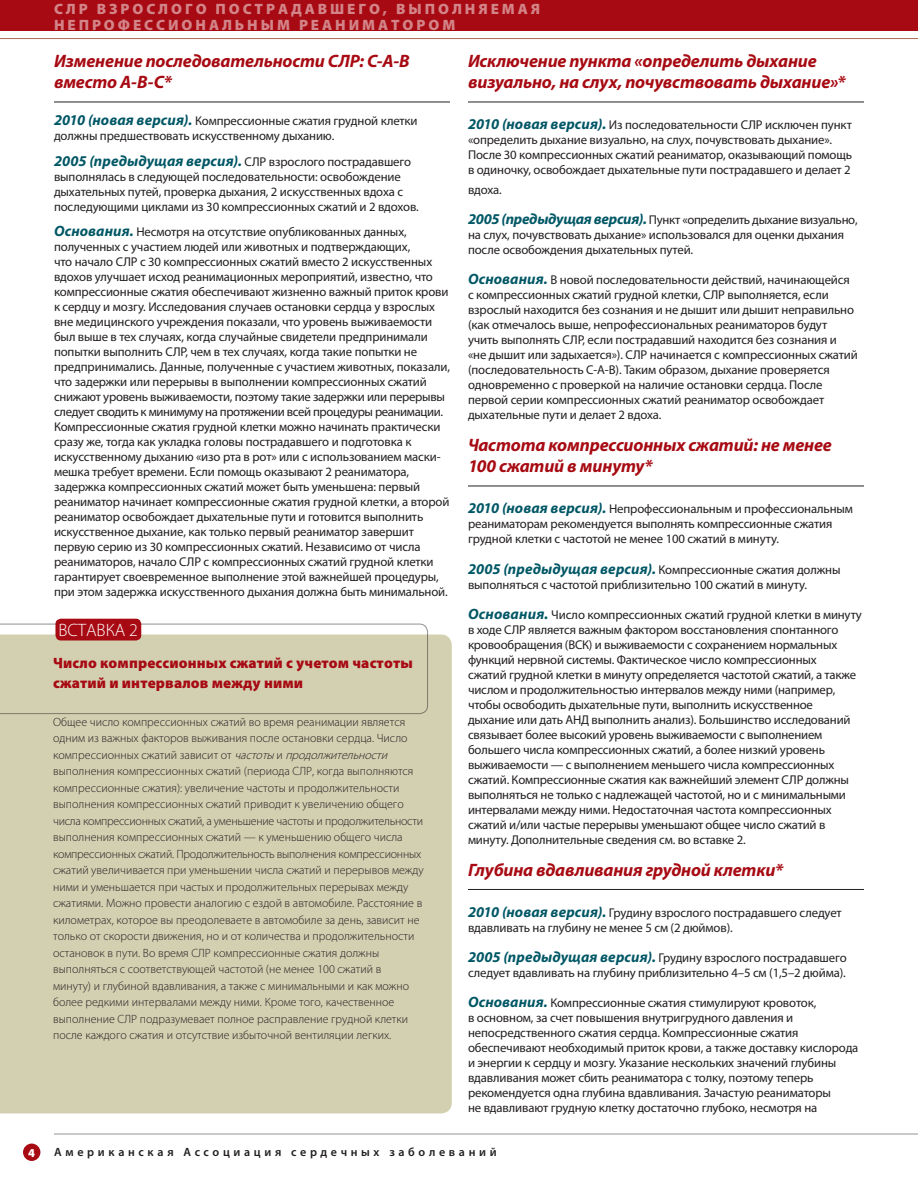
<style>
.page{position:relative;width:918px;height:1188px;background:#fff}
.page>*{position:absolute;margin:0;border:0;box-sizing:border-box;transform-origin:0 0}
.Hd_2{font:italic 700 18px/21px "Myriad Pro";letter-spacing:-.01em;color:#a70a12}
.Copy{font:300 18px "Myriad Pro";color:#fff}
.t1{font:900 15px/16.5px "Myriad Pro";letter-spacing:.195em;color:#fff}
.box_hd{font:900 15px/19.5px "Myriad Pro";letter-spacing:.01em;color:#a70a12}
.Copy-2{font:12.75px/15px "Myriad Pro";letter-spacing:-.01em;color:#231f20}
.box_copy{font:300 12px/16.5px "Myriad Pro";color:#231f20}
.t2{font:600 12px "Myriad Pro";letter-spacing:.305em;color:#231f20}
.t3{font:900 12px "Myriad Pro";color:#fff}
.s1{font-weight:700;font-style:italic;font-size:15px;color:#005765}
.s2{font-style:italic}
</style>
<div class="page">
<hr style="left:0;top:38px;width:918px;height:1px;background:#ad6b55">
<div style="left:0;top:0;width:918px;height:30px;background:#a70a12"></div>
<div style="left:23px;top:1144px;width:17px;height:17px;background:#a70a12;border-radius:50%"></div>
<hr style="left:54px;top:1134px;width:864px;height:1px;background:#939598">
<hr style="left:54px;top:102px;width:396px;height:1px;background:#231f20">
<hr style="left:468px;top:102px;width:396px;height:1px;background:#231f20">
<hr style="left:468px;top:486px;width:396px;height:1px;background:#231f20">
<hr style="left:468px;top:889px;width:396px;height:1px;background:#231f20">
<div style="left:0;top:634px;width:452px;height:479px;background:#d3d0b2"></div>
<svg style="left:0;top:624px;width:428px;height:90px;background:#d5d2b7"></svg>
<div style="left:55px;top:619px;width:86px;height:22px;background:#a70a12;border-radius:5px"></div>
<p class="t3" style="left:28px;top:1145px;width:8px">4</p>
<p class="t1" style="left:54px;top:0;width:488px">СЛР ВЗРОСЛОГО ПОСТРАДАВШЕГО, ВЫПОЛНЯЕМАЯ<br>НЕПРОФЕССИОНАЛЬНЫМ РЕАНИМАТОРОМ</p>
<p class="Hd_2" style="left:54px;top:50px;width:357px">Изменение последовательности СЛР: C-A-B вместо A-B-C*</p>
<p class="Copy-2" style="left:54px;top:113px;width:365px"><span class="s1">2010 (новая версия).</span> Компрессионные сжатия грудной клетки должны предшествовать искусственному дыханию.</p>
<p class="Copy-2" style="left:54px;top:154px;width:366px"><span class="s1">2005 (предыдущая версия).</span> СЛР взрослого пострадавшего выполнялась в следующей последовательности: освобождение дыхательных путей, проверка дыхания, 2 искусственных вдоха с последующими циклами из 30 компрессионных сжатий и 2 вдохов.</p>
<p class="Copy-2" style="left:54px;top:225px;width:398px"><span class="s1">Основания.</span> Несмотря на отсутствие опубликованных данных, полученных с участием людей или животных и подтверждающих,<br>что начало СЛР с 30 компрессионных сжатий вместо 2 искусственных вдохов улучшает исход реанимационных мероприятий, известно, что компрессионные сжатия обеспечивают жизненно важный приток крови к сердцу и мозгу. Исследования случаев остановки сердца у взрослых вне медицинского учреждения показали, что уровень выживаемости был выше в тех случаях, когда случайные свидетели предпринимали попытки выполнить СЛР, чем в тех случаях, когда такие попытки не предпринимались. Данные, полученные с участием животных, показали, что задержки или перерывы в выполнении компрессионных сжатий снижают уровень выживаемости, поэтому такие задержки или перерывы следует сводить к минимуму на протяжении всей процедуры реанимации.<br>Компрессионные сжатия грудной клетки можно начинать практически сразу же, тогда как укладка головы пострадавшего и подготовка к искусственному дыханию «изо рта в рот» или с использованием маски&shy;мешка требует времени. Если помощь оказывают 2 реаниматора, задержка компрессионных сжатий может быть уменьшена: первый реаниматор начинает компрессионные сжатия грудной клетки, а второй реаниматор освобождает дыхательные пути и готовится выполнить искусственное дыхание, как только первый реаниматор завершит первую серию из 30 компрессионных сжатий. Независимо от числа реаниматоров, начало СЛР с компрессионных сжатий грудной клетки гарантирует своевременное выполнение этой важнейшей процедуры, при этом задержка искусственного дыхания должна быть минимальной.</p>
<p class="Copy" style="left:58px;top:619px;width:81px">ВСТАВКА 2</p>
<p class="box_hd" style="left:53px;top:653px;width:361px">Число компрессионных сжатий с учетом частоты сжатий и интервалов между ними</p>
<p class="box_copy" style="left:53px;top:713px;width:372px">Общее число компрессионных сжатий во время реанимации является одним из важных факторов выживания после остановки сердца. Число компрессионных сжатий зависит от <span class="s2">частоты</span> и <span class="s2">продолжительности </span>выполнения компрессионных сжатий (периода СЛР, когда выполняются компрессионные сжатия): увеличение частоты и продолжительности выполнения компрессионных сжатий приводит к увеличению общего числа компрессионных сжатий, а уменьшение частоты и продолжительности выполнения компрессионных сжатий — к уменьшению общего числа компрессионных сжатий. Продолжительность выполнения компрессионных сжатий увеличивается при уменьшении числа сжатий и перерывов между ними и уменьшается при частых и продолжительных перерывах между сжатиями. Можно провести аналогию с ездой в автомобиле. Расстояние в километрах, которое вы преодолеваете в автомобиле за день, зависит не только от скорости движения, но и от количества и продолжительности остановок в пути. Во время СЛР компрессионные сжатия должны выполняться с соответствующей частотой (не менее 100 сжатий в<br>минуту) и глубиной вдавливания, а также с минимальными и как можно более редкими интервалами между ними. Кроме того, качественное выполнение СЛР подразумевает полное расправление грудной клетки после каждого сжатия и отсутствие избыточной вентиляции легких.</p>
<p class="Hd_2" style="left:468px;top:50px;width:379px">Исключение пункта «определить дыхание визуально, на слух, почувствовать дыхание»*</p>
<p class="Copy-2" style="left:468px;top:117px;width:386px"><span class="s1">2010 (новая версия).</span> Из последовательности СЛР исключен пункт «определить дыхание визуально, на слух, почувствовать дыхание».<br>После 30 компрессионных сжатий реаниматор, оказывающий помощь в одиночку, освобождает дыхательные пути пострадавшего и делает 2</p>
<p class="Copy-2" style="left:468px;top:182px;width:35px">вдоха.</p>
<p class="Copy-2" style="left:468px;top:212px;width:391px"><span class="s1">2005 (предыдущая версия).</span> Пункт «определить дыхание визуально, на слух, почувствовать дыхание» использовался для оценки дыхания после освобождения дыхательных путей.</p>
<p class="Copy-2" style="left:468px;top:273px;width:391px"><span class="s1">Основания.</span> В новой последовательности действий, начинающейся с компрессионных сжатий грудной клетки, СЛР выполняется, если взрослый находится без сознания и не дышит или дышит неправильно (как отмечалось выше, непрофессиональных реаниматоров будут учить выполнять СЛР, если пострадавший находится без сознания и «не дышит или задыхается»). СЛР начинается с компрессионных сжатий (последовательность C-A-B). Таким образом, дыхание проверяется одновременно с проверкой на наличие остановки сердца. После первой серии компрессионных сжатий реаниматор освобождает дыхательные пути и делает 2 вдоха.</p>
<p class="Hd_2" style="left:468px;top:434px;width:365px">Частота компрессионных сжатий: не менее<br>100 сжатий в минуту*</p>
<p class="Copy-2" style="left:468px;top:501px;width:387px"><span class="s1">2010 (новая версия).</span> Непрофессиональным и профессиональным реаниматорам рекомендуется выполнять компрессионные сжатия грудной клетки с частотой не менее 100 сжатий в минуту.</p>
<p class="Copy-2" style="left:468px;top:562px;width:374px"><span class="s1">2005 (предыдущая версия).</span> Компрессионные сжатия должны выполняться с частотой приблизительно 100 сжатий в минуту.</p>
<p class="Copy-2" style="left:468px;top:607px;width:395px"><span class="s1">Основания.</span> Число компрессионных сжатий грудной клетки в минуту в ходе СЛР является важным фактором восстановления спонтанного кровообращения (ВСК) и выживаемости с сохранением нормальных функций нервной системы. Фактическое число компрессионных<br>сжатий грудной клетки в минуту определяется частотой сжатий, а также числом и продолжительностью интервалов между ними (например, чтобы освободить дыхательные пути, выполнить искусственное дыхание или дать АНД выполнить анализ). Большинство исследований связывает более высокий уровень выживаемости с выполнением большего числа компрессионных сжатий, а более низкий уровень выживаемости — с выполнением меньшего числа компрессионных сжатий. Компрессионные сжатия как важнейший элемент СЛР должны выполняться не только с надлежащей частотой, но и с минимальными интервалами между ними. Недостаточная частота компрессионных сжатий и/или частые перерывы уменьшают общее число сжатий в минуту. Дополнительные сведения см. во вставке 2.</p>
<p class="Hd_2" style="left:468px;top:859px;width:317px">Глубина вдавливания грудной клетки*</p>
<p class="Copy-2" style="left:468px;top:905px;width:375px"><span class="s1">2010 (новая версия).</span> Грудину взрослого пострадавшего следует вдавливать на глубину не менее 5 см (2 дюймов).</p>
<p class="Copy-2" style="left:468px;top:950px;width:380px"><span class="s1">2005 (предыдущая версия).</span> Грудину взрослого пострадавшего следует вдавливать на глубину приблизительно 4–5 см (1,5–2 дюйма).</p>
<p class="Copy-2" style="left:468px;top:996px;width:392px"><span class="s1">Основания.</span> Компрессионные сжатия стимулируют кровоток,<br>в основном, за счет повышения внутригрудного давления и непосредственного сжатия сердца. Компрессионные сжатия обеспечивают необходимый приток крови, а также доставку кислорода и энергии к сердцу и мозгу. Указание нескольких значений глубины вдавливания может сбить реаниматора с толку, поэтому теперь рекомендуется одна глубина вдавливания. Зачастую реаниматоры<br>не вдавливают грудную клетку достаточно глубоко, несмотря на</p>
<p class="t2" style="left:54px;top:1145px;width:444px">Американская Ассоциация сердечных заболеваний</p>
</div>
